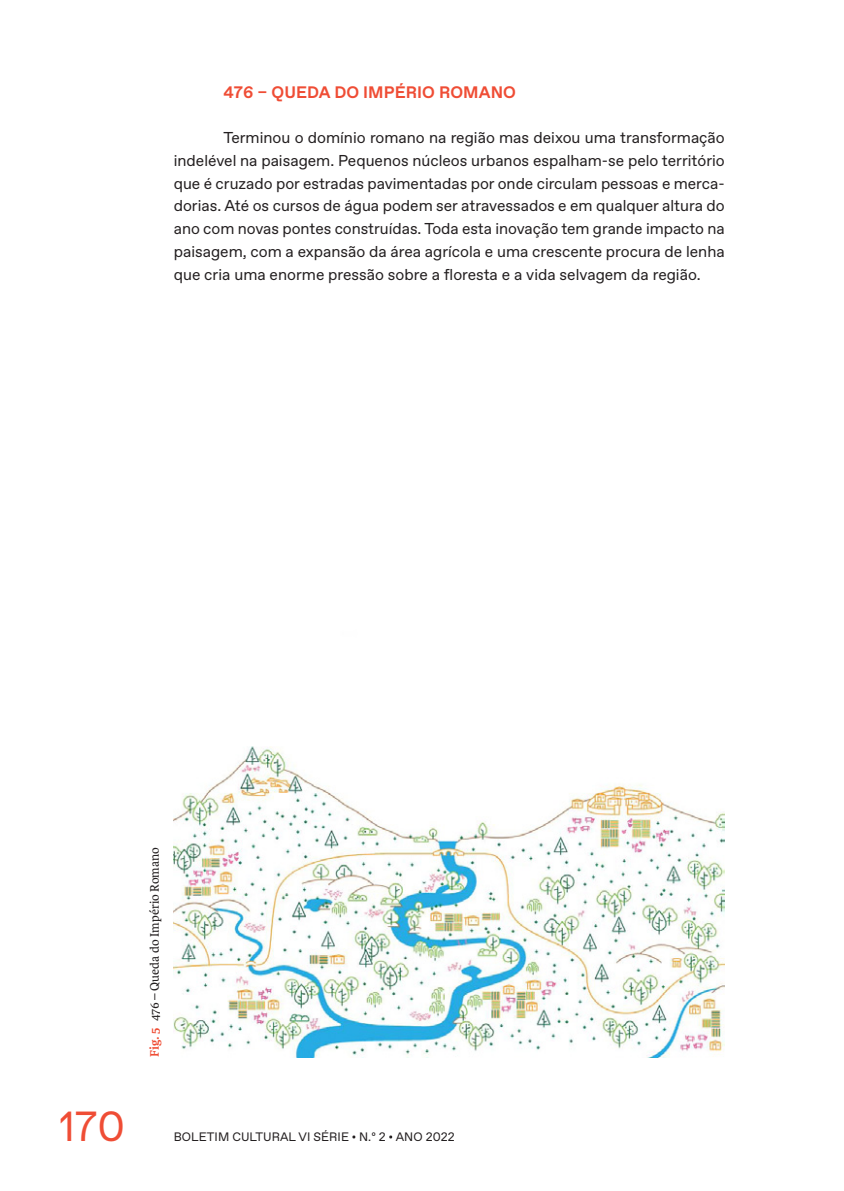
<style>
.page{position:relative;width:844px;height:1191px;background:#fff}
.page>*{position:absolute;margin:0;border:0;box-sizing:border-box;transform-origin:0 0}
.t1{font:42px "Favorit Pro";color:#ef4d35}
._2__titulos_N2{font:700 16.62px "Favorit Pro";letter-spacing:.005em;color:#ef4d35}
._1__texto_principal{font:15.75px/22.8px "Favorit Pro";color:#231f20;text-align:justify}
._7__legendas_serifas{font:13.12px "Karmina";color:#231f20}
.t2{font:12.25px "Favorit Pro";letter-spacing:.005em;color:#231f20}
.s1{font-weight:700;color:#ef4d35}
</style>
<div class="page">
<img style="left:174px;top:746px;width:550px;height:311px">
<p class="_2__titulos_N2" style="left:223px;top:81px;width:294px">476 – QUEDA DO IMPÉRIO ROMANO</p>
<p class="_1__texto_principal" style="left:174px;top:126px;width:552px;text-indent:50px">Terminou o domínio romano na região mas deixou uma transformação indelével na paisagem. Pequenos núcleos urbanos espalham-se pelo território que é cruzado por estradas pavimentadas por onde circulam pessoas e merca&shy;dorias. Até os cursos de água podem ser atravessados e em qualquer altura do ano com novas pontes construídas. Toda esta inovação tem grande impacto na paisagem, com a expansão da área agrícola e uma crescente procura de lenha que cria uma enorme pressão sobre a floresta e a vida selvagem da região.</p>
<h1 class="t1" style="left:60px;top:1098px;width:67px">170</h1>
<p class="_7__legendas_serifas" style="left:147px;top:1057px;width:212px;rotate:-90deg"><span class="s1">Fig. 5</span> 476 – Queda do Império Romano</p>
<p class="t2" style="left:174px;top:1128px;width:282px">BOLETIM CULTURAL VI SÉRIE N.º 2 ANO 2022</p>
</div>
